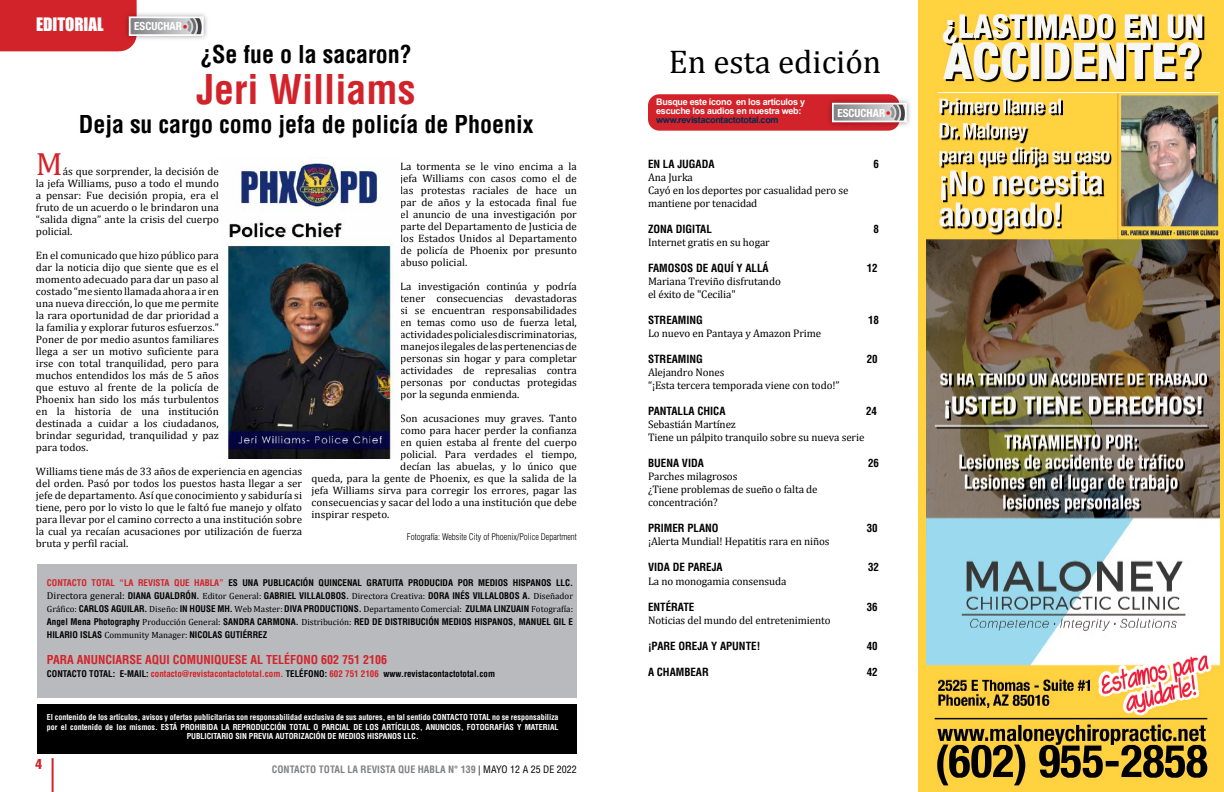
<style>
.page{position:relative;width:1224px;height:792px;background:#fff}
.page>*{position:absolute;margin:0;border:0;box-sizing:border-box;transform-origin:0 0}
.t1{font:700 condensed 40px "Helvetica";color:#d2232a}
.t2{font:33px "Cambria";color:#000}
.t3{font:32.3px "Cambria";color:#d2232a}
.t4{font:700 condensed 24px "Helvetica";color:#000}
.t5{font:17px "Impact";color:#fff}
.t6{font:extra-condensed 14px "Helvetica";color:#d2232a}
.t7{font:700 condensed 12px "Helvetica";color:#d2232a}
.t8{font:700 condensed 11.2px "Helvetica Neue";color:#fff}
.t9{font:11px/13px "Cambria";letter-spacing:-.01em;color:#000}
.t10{font:700 condensed 11px "Helvetica";color:#000}
.t11{font:10.8px/12px "Cambria";color:#000;text-align:justify}
.t12{font:700 condensed 10px "Helvetica";color:#808285}
.t13{font:700 condensed 9px/13px "Helvetica";color:#000}
.t14{font:9px "Cambria";color:#000}
.t15{font:700 9px/9px "Arial";letter-spacing:-.03em;color:#fff}
.t16{font:300 condensed 9px "Helvetica";color:#000}
.t17{font:700 9px "Arial";letter-spacing:-.03em;color:#002a50}
.t18{font:700 condensed 8px/9.6px "Helvetica";color:#fff;text-align:center}
.s1{color:#d2232a}
.s2{font-family:"Cambria";font-weight:400;font-stretch:normal;font-size:10px}
.s3{font-family:"Cambria";font-weight:400;font-stretch:normal}
.s4{font-family:"Helvetica";font-weight:700;font-stretch:condensed}
.s5{font-weight:400;color:#000}
</style>
<div class="page">
<hr style="left:52px;top:758px;width:2px;height:34px;background:#d2232a">
<img style="left:228px;top:162px;width:167px;height:296px">
<div style="left:123px;top:11px;width:86px;height:31px;background:#000;opacity:.39"></div>
<svg style="left:0;top:0;width:202px;height:51px"></svg>
<div style="left:129px;top:16px;width:75px;height:20px;border:2px solid #fff"></div>
<div style="left:648px;top:94px;width:252px;height:37px;background:#d2232a;border-radius:11px"></div>
<div style="left:826px;top:97px;width:86px;height:31px;background:#000;opacity:.39"></div>
<svg style="left:835px;top:106px;width:69px;height:13px"></svg>
<div style="left:832px;top:103px;width:75px;height:19px;border:2px solid #fff"></div>
<div style="left:37px;top:704px;width:540px;height:50px;background:#000"></div>
<div style="left:37px;top:564px;width:540px;height:133px;background:#b8babd"></div>
<div style="left:918px;top:0;width:306px;height:792px;background:#ffd240"></div>
<img style="left:926px;top:14px;width:294px;height:772px">
<h3 class="t5" style="left:36px;top:12px;width:69px">EDITORIAL</h3>
<p class="t8" style="left:134px;top:19px;width:49px">ESCUCHAR</p>
<h3 class="t4" style="left:200px;top:39px;width:213px">¿Se fue o la sacaron?</h3>
<h1 class="t1" style="left:197px;top:64px;width:220px">Jeri Williams</h1>
<h3 class="t4" style="left:79px;top:109px;width:456px">Deja su cargo como jefa de policía de Phoenix</h3>
<h3 class="t3" style="left:36px;top:144px;width:28px">M</h3>
<p class="t11" style="left:36px;top:165px;width:184px;text-indent:27px">ás que sorprender, la decisión de la jefa Williams, puso a todo el mundo a pensar: Fue decisión propia, era el fruto de un acuerdo o le brindaron una “salida digna” ante la crisis del cuerpo policial.</p>
<p class="t11" style="left:36px;top:249px;width:184px">En el comunicado que hizo público para dar la noticia dijo que siente que es el momento adecuado para dar un paso al costado “me siento llamada ahora a ir en una nueva dirección, lo que me permite la rara oportunidad de dar prioridad a la familia y explorar futuros esfuerzos.” Poner de por medio asuntos familiares llega a ser un motivo suficiente para irse con total tranquilidad, pero para muchos entendidos los más de 5 años que estuvo al frente de la policía de Phoenix han sido los más turbulentos en la historia de una institución destinada a cuidar a los ciudadanos, brindar seguridad, tranquilidad y paz para todos.</p>
<p class="t11" style="left:36px;top:465px;width:268px">Williams tiene más de 33 años de experiencia en agencias del orden. Pasó por todos los puestos hasta llegar a ser jefe de departamento. Así que conocimiento y sabiduría si tiene, pero por lo visto lo que le faltó fue manejo y olfato para llevar por el camino correcto a una institución sobre la cual ya recaían acusaciones por utilización de fuerza bruta y perfil racial.</p>
<p class="t11" style="left:400px;top:160px;width:178px">La tormenta se le vino encima a la jefa Williams con casos como el de las protestas raciales de hace un par de años y la estocada final fue el anuncio de una investigación por parte del Departamento de Justicia de los Estados Unidos al Departamento de policía de Phoenix por presunto abuso policial.</p>
<p class="t11" style="left:400px;top:280px;width:178px">La investigación continúa y podría tener consecuencias devastadoras si se encuentran responsabilidades en temas como uso de fuerza letal, actividades policiales discriminatorias, manejos ilegales de las pertenencias de personas sin hogar y para completar actividades de represalias contra personas por conductas protegidas por la segunda enmienda.</p>
<p class="t11" style="left:400px;top:412px;width:178px">Son acusaciones muy graves. Tanto</p>
<p class="t11" style="left:400px;top:424px;width:178px">como para hacer perder la confianza</p>
<p class="t11" style="left:400px;top:436px;width:178px">en quien estaba al frente del cuerpo</p>
<p class="t11" style="left:400px;top:448px;width:178px">policial. Para verdades el tiempo,</p>
<p class="t11" style="left:400px;top:460px;width:178px">decían las abuelas, y lo único que</p>
<p class="t11" style="left:312px;top:472px;width:267px">queda, para la gente de Phoenix, es que la salida de la</p>
<p class="t11" style="left:312px;top:484px;width:267px">jefa Williams sirva para corregir los errores, pagar las</p>
<p class="t11" style="left:312px;top:496px;width:267px">consecuencias y sacar del lodo a una institución que debe</p>
<p class="t11" style="left:312px;top:508px;width:79px">inspirar respeto.</p>
<p class="t16" style="left:407px;top:531px;width:172px">Fotografía: Website City of Phoenix/Police Department</p>
<p class="t13" style="left:47px;top:576px;width:528px"><span class="s1">CONTACTO TOTAL “LA REVISTA QUE HABLA”</span> ES UNA PUBLICACIÓN QUINCENAL GRATUITA PRODUCIDA POR MEDIOS HISPANOS LLC.<br><span class="s2">Directora general:</span> DIANA GUALDRÓN. <span class="s3">Editor General:</span> GABRIEL VILLALOBOS. <span class="s3">Directora Creativa:</span> DORA INÉS VILLALOBOS A. <span class="s3">Diseñador</span></p>
<p class="t14" style="left:47px;top:604px;width:528px">Gráfico: <span class="s4">CARLOS AGUILAR.</span> Diseño: <span class="s4">IN HOUSE MH.</span> Web Master: <span class="s4">DIVA PRODUCTIONS.</span> Departamento Comercial: <span class="s4">ZULMA LINZUAIN</span> Fotografía:</p>
<p class="t13" style="left:47px;top:615px;width:528px">Angel Mena Photography <span class="s3">Producción General:</span> SANDRA CARMONA. <span class="s3">Distribución:</span> RED DE DISTRIBUCIÓN MEDIOS HISPANOS, MANUEL GIL E<br>HILARIO ISLAS <span class="s3">Community Manager:</span> NICOLAS GUTIÉRREZ</p>
<p class="t7" style="left:47px;top:652px;width:342px">PARA ANUNCIARSE AQUI COMUNIQUESE AL TELÉFONO 602 751 2106</p>
<p class="t13" style="left:47px;top:667px;width:450px">CONTACTO TOTAL: E-MAIL: <span class="s1">contacto@revistacontactototal.com.</span> TELÉFONO: <span class="s1">602 751 2106</span> www.revistacontactototal.com</p>
<p class="t18" style="left:47px;top:712px;width:513px">El contenido de los artículos, avisos y ofertas publicitarias son responsabilidad exclusiva de sus autores, en tal sentido CONTACTO TOTAL no se responsabiliza por el contenido de los mismos. ESTÁ PROHIBIDA LA REPRODUCCIÓN TOTAL O PARCIAL DE LOS ARTÍCULOS, ANUNCIOS, FOTOGRAFÍAS Y MATERIAL<br>PUBLICITARIO SIN PREVIA AUTORIZACIÓN DE MEDIOS HISPANOS LLC.</p>
<p class="t6" style="left:35px;top:755px;width:8px">4</p>
<p class="t12" style="left:272px;top:763px;width:306px">CONTACTO TOTAL LA REVISTA QUE HABLA N° 139 <span class="s5">| MAYO 12 A 25 DE 2022</span></p>
<h2 class="t2" style="left:669px;top:41px;width:214px">En esta edición</h2>
<p class="t15" style="left:656px;top:98px;width:150px">Busque este ícono en los artículos y escuche los audios en nuestra web:</p>
<p class="t17" style="left:656px;top:114px;width:124px">www.revistacontactototal.com</p>
<p class="t8" style="left:837px;top:106px;width:49px">ESCUCHAR</p>
<p class="t10" style="left:648px;top:157px;width:68px">EN LA JUGADA</p>
<p class="t10" style="left:874px;top:157px;width:7px">6</p>
<p class="t9" style="left:648px;top:170px;width:202px">Ana Jurka<br>Cayó en los deportes por casualidad pero se mantiene por tenacidad</p>
<p class="t10" style="left:648px;top:222px;width:65px">ZONA DIGITAL</p>
<p class="t10" style="left:874px;top:222px;width:7px">8</p>
<p class="t9" style="left:648px;top:235px;width:123px">Internet gratis en su hogar</p>
<p class="t10" style="left:648px;top:261px;width:122px">FAMOSOS DE AQUÍ Y ALLÁ</p>
<p class="t10" style="left:867px;top:261px;width:12px">12</p>
<p class="t9" style="left:648px;top:274px;width:134px">Mariana Treviño disfrutando el éxito de "Cecilia"</p>
<p class="t10" style="left:648px;top:313px;width:57px">STREAMING</p>
<p class="t10" style="left:868px;top:313px;width:12px">18</p>
<p class="t9" style="left:648px;top:326px;width:175px">Lo nuevo en Pantaya y Amazon Prime</p>
<p class="t10" style="left:648px;top:352px;width:57px">STREAMING</p>
<p class="t10" style="left:867px;top:352px;width:12px">20</p>
<p class="t9" style="left:648px;top:366px;width:193px">Alejandro Nones<br>“¡Esta tercera temporada viene con todo!”</p>
<p class="t10" style="left:648px;top:404px;width:79px">PANTALLA CHICA</p>
<p class="t10" style="left:866px;top:404px;width:12px">24</p>
<p class="t9" style="left:648px;top:418px;width:218px">Sebastián Martínez<br>Tiene un pálpito tranquilo sobre su nueva serie</p>
<p class="t10" style="left:648px;top:457px;width:57px">BUENA VIDA</p>
<p class="t10" style="left:868px;top:457px;width:12px">26</p>
<p class="t9" style="left:648px;top:470px;width:171px">Parches milagrosos<br>¿Tiene problemas de sueño o falta de concentración?</p>
<p class="t10" style="left:648px;top:522px;width:72px">PRIMER PLANO</p>
<p class="t10" style="left:867px;top:522px;width:12px">30</p>
<p class="t9" style="left:648px;top:535px;width:183px">¡Alerta Mundial! Hepatitis rara en niños</p>
<p class="t10" style="left:648px;top:561px;width:76px">VIDA DE PAREJA</p>
<p class="t10" style="left:868px;top:561px;width:12px">32</p>
<p class="t9" style="left:648px;top:574px;width:140px">La no monogamia consensuda</p>
<p class="t10" style="left:648px;top:600px;width:48px">ENTÉRATE</p>
<p class="t10" style="left:867px;top:600px;width:12px">36</p>
<p class="t9" style="left:648px;top:614px;width:184px">Noticias del mundo del entretenimiento</p>
<p class="t10" style="left:648px;top:639px;width:114px">¡PARE OREJA Y APUNTE!</p>
<p class="t10" style="left:867px;top:639px;width:12px">40</p>
<p class="t10" style="left:648px;top:665px;width:62px">A CHAMBEAR</p>
<p class="t10" style="left:867px;top:665px;width:12px">42</p>
</div>
